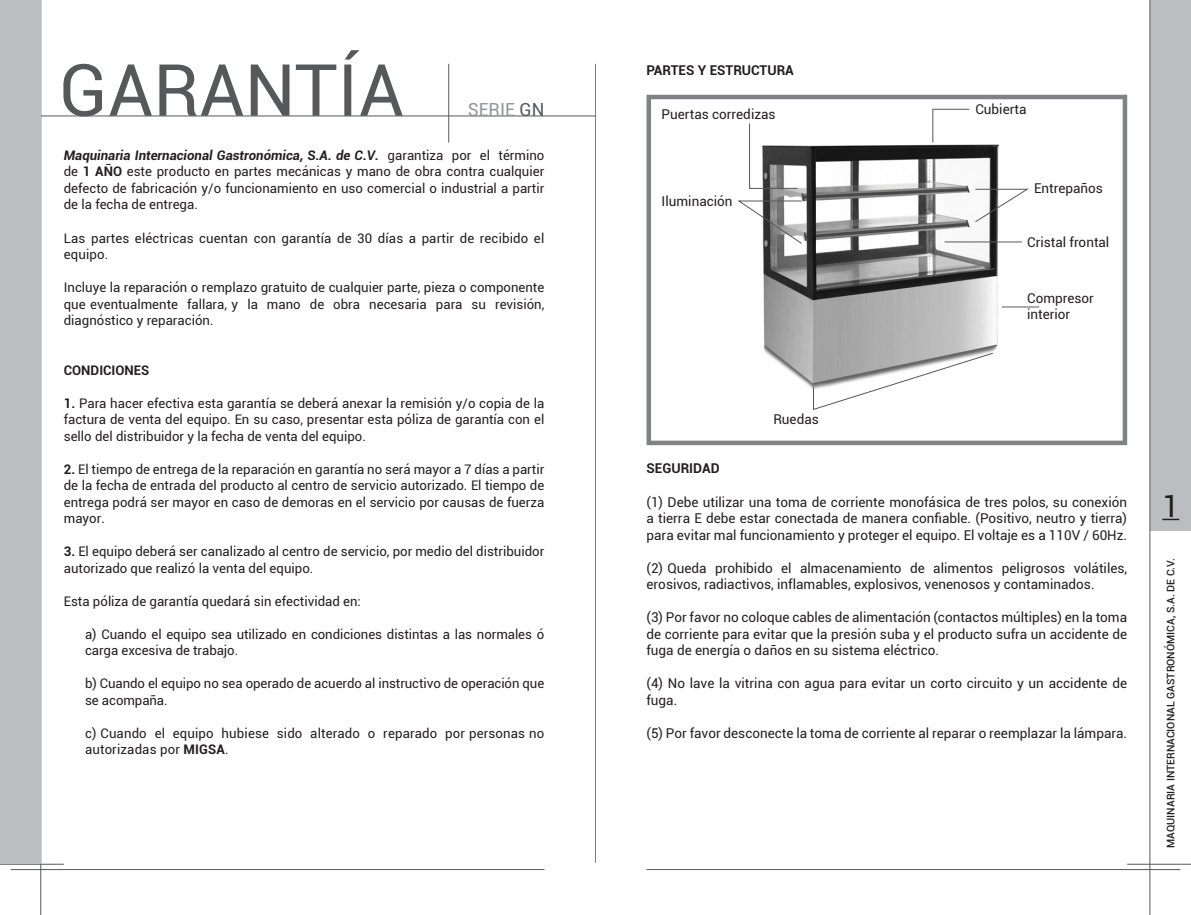
<style>
.page{position:relative;width:1191px;height:915px;background:#fff}
.page>*{position:absolute;margin:0;border:0;box-sizing:border-box;transform-origin:0 0}
.t1{font:72px "Roboto";color:#57585a}
.t2{font:30px "Roboto";color:#231f20}
.t3{font:18px "Roboto";color:#939598}
.t4{font:13.5px/16.5px "Roboto";color:#231f20}
.t5{font:700 13.5px "Roboto";color:#231f20}
.t6{font:13.2px/16.5px "Roboto";color:#231f20}
.t7{font:700 13.2px "Roboto";color:#231f20}
.t8{font:500 10.5px "Roboto";color:#231f20}
.s1{color:#57585a}
.s2{font-weight:700;font-style:italic}
.s3{font-weight:700}
</style>
<div class="page">
<div style="left:1150px;top:0;width:41px;height:530px;background:#bcbdc0"></div>
<hr style="left:595px;top:64px;width:1px;height:798px;background:#808285">
<hr style="left:1149px;top:0;width:1px;height:914px;background:#57585a">
<hr style="left:1127px;top:863px;width:64px;height:1px;background:#57585a">
<hr style="left:646px;top:868px;width:534px;height:1px;background:#57585a">
<hr style="left:0;top:863px;width:64px;height:1px;background:#57585a">
<hr style="left:11px;top:868px;width:533px;height:1px;background:#57585a">
<hr style="left:40px;top:0;width:1px;height:914px;background:#57585a">
<img style="left:762px;top:144px;width:245px;height:244px">
<svg style="left:1162px;top:518px;width:17px;height:2px"></svg>
<hr style="left:1px;top:115px;width:595px;height:1px;background:#57585a">
<hr style="left:448px;top:64px;width:1px;height:78px;background:#57585a">
<div style="left:0;top:0;width:40px;height:863px;background:#bcbdc0"></div>
<svg style="left:812px;top:352px;width:182px;height:58px"></svg>
<hr style="left:1002px;top:306px;width:37px;height:1px;background:#57585a">
<svg style="left:749px;top:123px;width:49px;height:66px"></svg>
<svg style="left:974px;top:188px;width:55px;height:35px"></svg>
<svg style="left:932px;top:108px;width:38px;height:35px"></svg>
<div style="left:646px;top:95px;width:481px;height:350px;border:4px solid #808285"></div>
<hr style="left:944px;top:241px;width:78px;height:1px;background:#57585a">
<svg style="left:737px;top:200px;width:66px;height:44px"></svg>
<p class="t1" style="left:59px;top:40px;width:346px">GARANTÍA</p>
<p class="t3" style="left:468px;top:97px;width:78px">SERIE <span class="s1">GN</span></p>
<p class="t6" style="left:64px;top:146px;width:482px;text-align:justify"><span class="s2">Maquinaria Internacional Gastronómica, S.A. de C.V.</span> garantiza por el término de <span class="s3">1 AÑO</span> este producto en partes mecánicas y mano de obra contra cualquier defecto de fabricación y/o funcionamiento en uso comercial o industrial a partir de la fecha de entrega.</p>
<p class="t6" style="left:64px;top:229px;width:482px">Las partes eléctricas cuentan con garantía de 30 días a partir de recibido el equipo.</p>
<p class="t6" style="left:64px;top:278px;width:482px;text-align:justify">Incluye la reparación o remplazo gratuito de cualquier parte, pieza o componente que eventualmente fallara, y la mano de obra necesaria para su revisión, diagnóstico y reparación.</p>
<p class="t7" style="left:64px;top:360px;width:87px">CONDICIONES</p>
<p class="t6" style="left:64px;top:394px;width:482px;text-align:justify"><span class="s3">1.</span> Para hacer efectiva esta garantía se deberá anexar la remisión y/o copia de la factura de venta del equipo. En su caso, presentar esta póliza de garantía con el sello del distribuidor y la fecha de venta del equipo.</p>
<p class="t6" style="left:64px;top:460px;width:482px;text-align:justify"><span class="s3">2.</span> El tiempo de entrega de la reparación en garantía no será mayor a 7 días a partir de la fecha de entrada del producto al centro de servicio autorizado. El tiempo de entrega podrá ser mayor en caso de demoras en el servicio por causas de fuerza mayor.</p>
<p class="t6" style="left:64px;top:542px;width:482px"><span class="s3">3.</span> El equipo deberá ser canalizado al centro de servicio, por medio del distribuidor autorizado que realizó la venta del equipo.</p>
<p class="t6" style="left:64px;top:592px;width:299px">Esta póliza de garantía quedará sin efectividad en:</p>
<p class="t6" style="left:85px;top:625px;width:461px">a) Cuando el equipo sea utilizado en condiciones distintas a las normales ó carga excesiva de trabajo.</p>
<p class="t6" style="left:85px;top:674px;width:461px">b) Cuando el equipo no sea operado de acuerdo al instructivo de operación que se acompaña.</p>
<p class="t6" style="left:85px;top:724px;width:461px">c) Cuando el equipo hubiese sido alterado o reparado por personas no autorizadas por <span class="s3">MIGSA</span>.</p>
<p class="t5" style="left:646px;top:61px;width:149px">PARTES Y ESTRUCTURA</p>
<p class="t4" style="left:661px;top:105px;width:116px">Puertas corredizas</p>
<p class="t4" style="left:975px;top:101px;width:53px">Cubierta</p>
<p class="t4" style="left:661px;top:192px;width:72px">Iluminación</p>
<p class="t4" style="left:1034px;top:179px;width:70px">Entrepaños</p>
<p class="t4" style="left:1027px;top:233px;width:84px">Cristal frontal</p>
<p class="t4" style="left:773px;top:410px;width:47px">Ruedas</p>
<p class="t4" style="left:1027px;top:289px;width:68px">Compresor interior</p>
<p class="t5" style="left:646px;top:459px;width:75px">SEGURIDAD</p>
<p class="t4" style="left:646px;top:493px;width:482px;text-align:justify">(1) Debe utilizar una toma de corriente monofásica de tres polos, su conexión a tierra E debe estar conectada de manera confiable. (Positivo, neutro y tierra) para evitar mal funcionamiento y proteger el equipo. El voltaje es a 110V / 60Hz.</p>
<p class="t4" style="left:646px;top:559px;width:482px">(2) Queda prohibido el almacenamiento de alimentos peligrosos volátiles, erosivos, radiactivos, inflamables, explosivos, venenosos y contaminados.</p>
<p class="t4" style="left:646px;top:608px;width:482px;text-align:justify">(3) Por favor no coloque cables de alimentación (contactos múltiples) en la toma de corriente para evitar que la presión suba y el producto sufra un accidente de fuga de energía o daños en su sistema eléctrico.</p>
<p class="t4" style="left:646px;top:674px;width:482px">(4) No lave la vitrina con agua para evitar un corto circuito y un accidente de fuga.</p>
<p class="t4" style="left:646px;top:724px;width:482px">(5) Por favor desconecte la toma de corriente al reparar o reemplazar la lámpara.</p>
<p class="t2" style="left:1162px;top:485px;width:18px">1</p>
<p class="t8" style="left:1163px;top:847px;width:291px;rotate:-90deg">MAQUINARIA INTERNACIONAL GASTRONÓMICA, S.A. DE C.V.</p>
</div>
